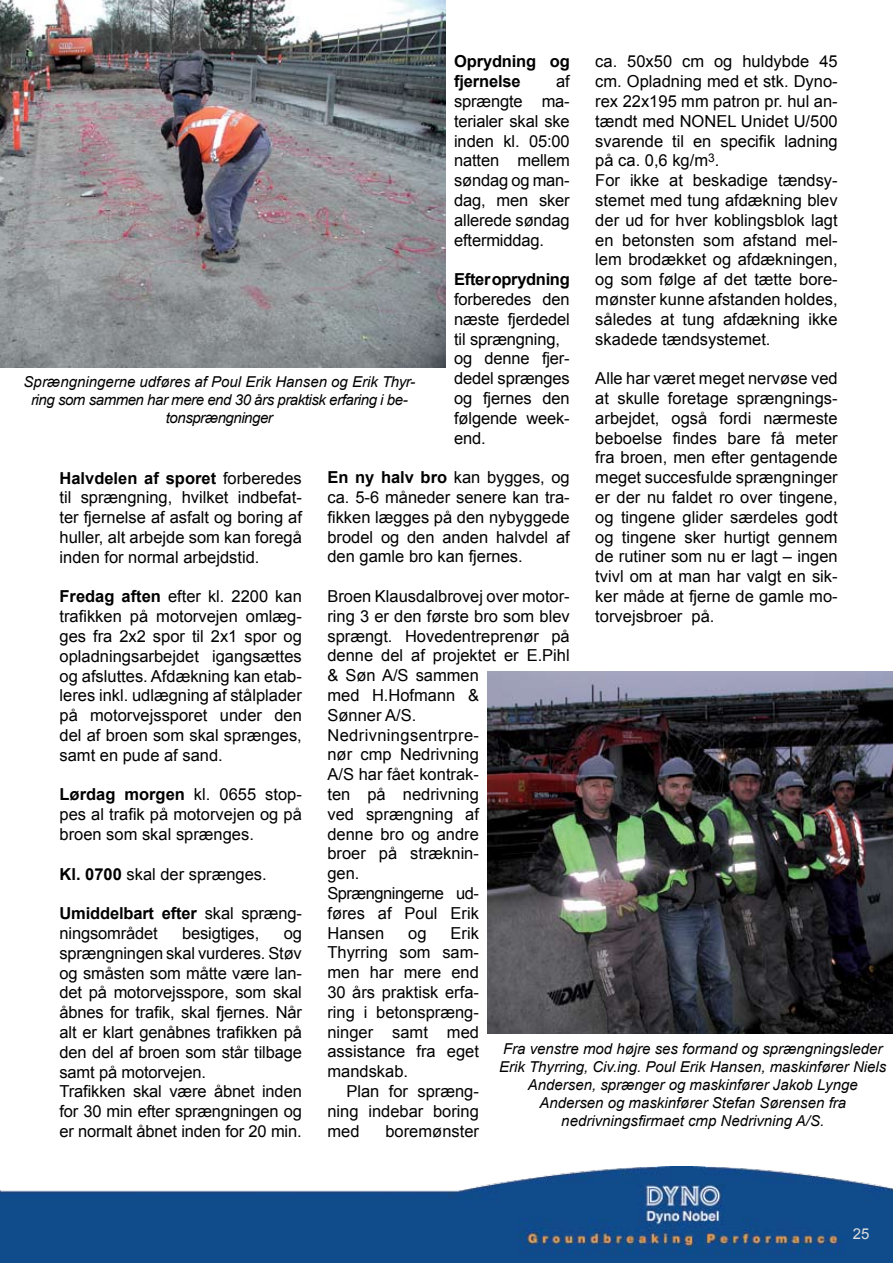
<style>
.page{position:relative;width:893px;height:1263px;background:#fff}
.page>*{position:absolute;margin:0;border:0;box-sizing:border-box;transform-origin:0 0}
.t1{font:16.5px/19.8px "Arial";color:#000;text-align:justify}
.t2{font:700 16.5px/19.8px "Arial";letter-spacing:-.01em;color:#000}
.t3{font:italic 15px/18px "Arial";color:#000;text-align:center}
.t4{font:italic 15px/18px "Arial";letter-spacing:-.03em;color:#000;text-align:center}
.t5{font:15px "Arial";color:#dcddde}
.s1{font-weight:700}
</style>
<div class="page">
<img style="left:0;top:1167px;width:893px;height:96px">
<img style="left:487px;top:671px;width:406px;height:362px">
<img style="left:0;top:0;width:446px;height:368px">
<p class="t2" style="left:454px;top:52px;width:117px">Oprydning og fjernelse</p>
<p class="t1" style="left:595px;top:52px;width:244px;text-align:left">ca. 50x50 cm og huldybde 45 cm. Opladning med et stk. Dyno&shy;rex 22x1 95 mm patron pr. hul an&shy;tændt med NONEL Unidet U/500 svarende til en specifik ladning på ca. 0,6 kg/m<sup>3</sup>.<br>For ikke at beskadige tændsy&shy;stemet med tung afdækning blev der ud for hver koblingsblok lagt en betonsten som afstand mel&shy;lem brodækket og afdækningen, og som følge af det tætte bore&shy;mønster kunne afstanden holdes, således at tung afdækning ikke skadede tændsystemet.</p>
<p class="t1" style="left:595px;top:369px;width:244px">Alle har været meget nervøse ved at skulle foretage sprængnings&shy;arbejdet, også fordi nærmeste beboelse findes bare få meter fra broen, men efter gentagende meget succesfulde sprængninger er der nu faldet ro over tingene, og tingene glider særdeles godt og tingene sker hurtigt gennem de rutiner som nu er lagt – ingen tvivl om at man har valgt en sik&shy;ker måde at fjerne de gamle mo&shy;torvejsbroer på.</p>
<p class="t1" style="left:454px;top:72px;width:117px;text-indent:102px">af sprængte ma&shy;terialer skal ske inden kl. 05:00 natten mellem søndag og man&shy;dag, men sker allerede søndag eftermiddag.</p>
<p class="t2" style="left:454px;top:270px;width:117px">Efter oprydning</p>
<p class="t1" style="left:454px;top:289px;width:117px;text-align:left">forberedes den næste fjerdedel til sprængning, og denne fjer&shy;dedel sprænges og fjernes den følgende week&shy;end.</p>
<p class="t1" style="left:327px;top:468px;width:244px"><span class="s1">En ny halv bro</span> kan bygges, og ca. 5-6 måneder senere kan tra&shy;fikken lægges på den nybyggede brodel og den anden halvdel af den gamle bro kan fjernes.</p>
<p class="t1" style="left:327px;top:586px;width:244px;text-align:left">Broen Klausdalbrovej over motor&shy;ring 3 er den første bro som blev sprængt. Hovedentreprenør på denne del af projektet er E.Pihl &amp; Søn A/S sammen<br>med H.Hofmann &amp;<br>Sønner A/S.<br>Nedrivningsentrpre-<br>nør cmp Nedrivning<br>A/S har fået kontrak-<br>ten på nedrivning<br>ved sprængning af<br>denne bro og andre<br>broer på stræknin-<br>gen.<br>Sprængningerne ud-<br>føres af Poul Erik<br>Hansen</p>
<p class="t4" style="left:24px;top:372px;width:393px">Sprængningerne udføres af Poul Erik Hansen og Erik Thyr&shy;ring som sammen har mere end 30 års praktisk erfaring i be&shy;tonsprængninger</p>
<p class="t1" style="left:60px;top:468px;width:244px"><span class="s1">Halvdelen af sporet</span> forberedes til sprængning, hvilket indbefat&shy;ter fjernelse af asfalt og boring af huller, alt arbejde som kan foregå inden for normal arbejdstid.</p>
<p class="t1" style="left:60px;top:587px;width:244px"><span class="s1">Fredag aften</span> efter kl. 2200 kan trafikken på motorvejen omlæg&shy;ges fra 2x2 spor til 2x1 spor og opladningsarbejdet igangsættes og afsluttes. Afdækning kan etab&shy;leres inkl. udlægning af stålplader på motorvejssporet under den del af broen som skal sprænges, samt en pude af sand.</p>
<p class="t1" style="left:60px;top:785px;width:244px"><span class="s1">Lørdag morgen</span> kl. 0655 stop&shy;pes al trafik på motorvejen og på broen som skal sprænges.</p>
<p class="t1" style="left:60px;top:864px;width:209px"><span class="s1">Kl. 0700</span> skal der sprænges.</p>
<p class="t1" style="left:60px;top:904px;width:244px"><span class="s1">Umiddelbart efter</span> skal spræng&shy;ningsområdet</p>
<p class="t1" style="left:327px;top:923px;width:153px;text-indent:123px">Erik Thyrring som sam&shy;men har mere end 30 års praktisk erfa&shy;ring i betonspræng&shy;ninger samt med assistance fra eget mandskab.</p>
<p class="t1" style="left:327px;top:1081px;width:153px;text-indent:19px">Plan for spræng&shy;ning indebar boring med</p>
<p class="t1" style="left:182px;top:923px;width:79px">besigtiges,</p>
<p class="t1" style="left:408px;top:923px;width:20px">og</p>
<p class="t1" style="left:60px;top:923px;width:244px;text-align:left;text-indent:224px">og sprængningen skal vurderes. Støv og småsten som måtte være lan&shy;det på motorvejsspore, som skal åbnes for trafik, skal fjernes. Når alt er klart genåbnes trafikken på den del af broen som står tilbage samt på motorvejen.<br>Trafikken skal være åbnet inden for 30 min efter sprængningen og er normalt åbnet inden for 20 min.</p>
<p class="t3" style="left:499px;top:1039px;width:389px">Fra venstre mod højre ses formand og sprængningsleder Erik Thyrring, Civ.ing. Poul Erik Hansen, maskinfører Niels Andersen, sprænger og maskinfører Jakob Lynge Andersen og maskinfører Stefan Sørensen fra nedrivningsfirmaet cmp Nedrivning A/S.</p>
<p class="t1" style="left:385px;top:1121px;width:95px">boremønster</p>
<p class="t5" style="left:853px;top:1223px;width:18px">25</p>
</div>
